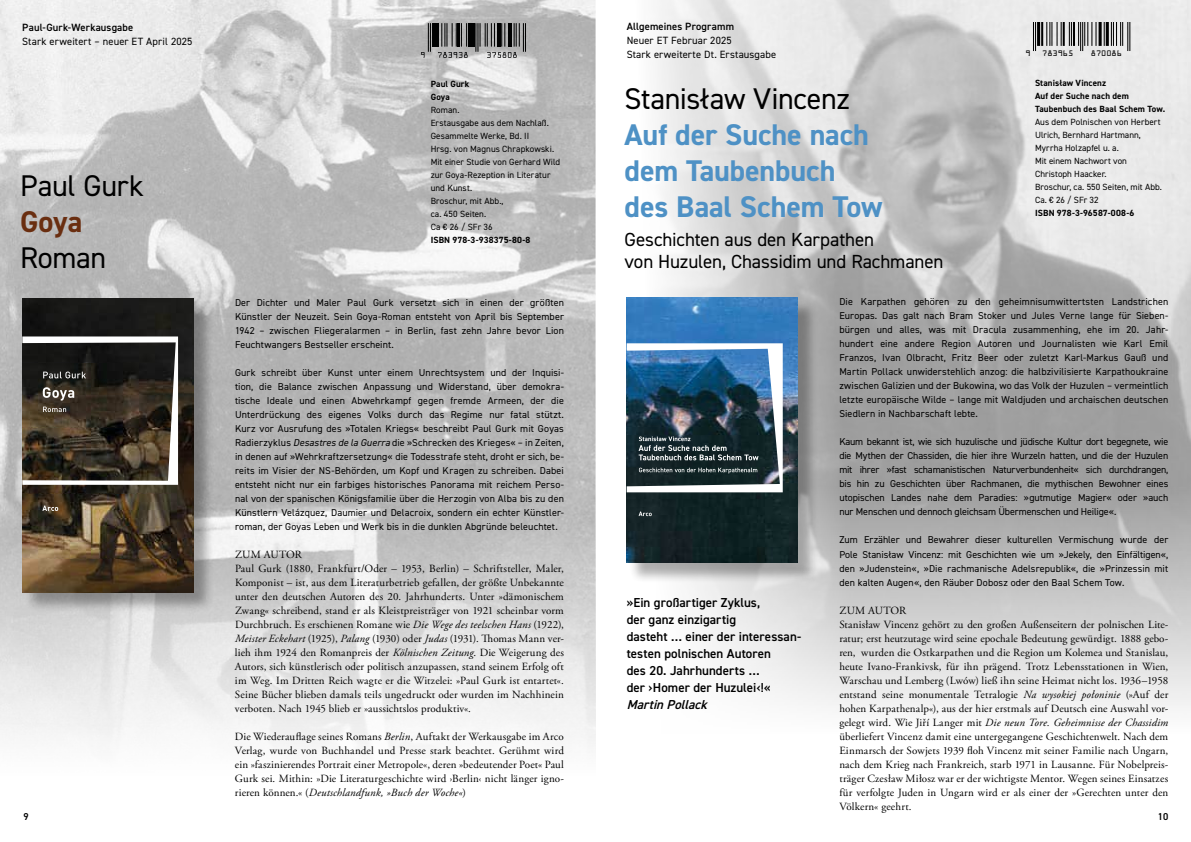
<style>
.page{position:relative;width:1191px;height:842px;background:#fff}
.page>*{position:absolute;margin:0;border:0;box-sizing:border-box;transform-origin:0 0}
.t1{font:700 30px/36px "DIN2014";letter-spacing:-.005em;color:#4e91c5}
.t2{font:30px "DIN2014";letter-spacing:-.01em;color:#000}
.t3{font:700 30px "DIN2014";color:#6a2e10}
.t4{font:19px/22px "DIN2014";letter-spacing:-.01em;color:#000}
.t5{font:600 13px/17px "DIN2014";color:#000}
.t6{font:italic 600 13px "DIN2014";color:#000}
.t7{font:11px/14px "Adobe Garamond Pro";letter-spacing:.01em;color:#000}
.t8{font:10.5px/14px "DIN2014";letter-spacing:.015em;color:#000}
.t9{font:600 10.5px "DIN2014";letter-spacing:.015em;color:#000}
.t10{font:10px/14px "DIN2014";letter-spacing:.01em;color:#000;text-align:justify}
.t11{font:600 10px "DIN2014";color:#000}
.t12{font:9px/13px "DIN2014";letter-spacing:.005em;color:#000}
.t13{font:700 9px/13px "DIN2014";letter-spacing:.015em;color:#000}
.t14{font:7.2px "OCRA Std";color:#000}
.s1{font-style:italic}
</style>
<div class="page">
<img style="left:0;top:0;width:595px;height:747px">
<img style="left:626px;top:0;width:565px;height:711px">
<hr style="left:432px;top:23px;width:3px;height:24px;background:#010202">
<hr style="left:436px;top:23px;width:2px;height:24px;background:#010202">
<hr style="left:468px;top:23px;width:2px;height:24px;background:#010202">
<hr style="left:471px;top:23px;width:3px;height:24px;background:#010202">
<svg style="left:421px;top:23px;width:10px;height:35px"></svg>
<svg style="left:438px;top:23px;width:29px;height:35px"></svg>
<svg style="left:475px;top:23px;width:51px;height:35px;background:#7b7b7b"></svg>
<div style="left:24px;top:300px;width:190px;height:313px;background:#000;opacity:.32"></div>
<img style="left:22px;top:298px;width:171px;height:294px">
<svg style="left:42px;top:505px;width:16px;height:6px"></svg>
<svg style="left:22px;top:336px;width:156px;height:149px;background:#484239"></svg>
<svg style="left:1033px;top:23px;width:3px;height:28px"></svg>
<hr style="left:1037px;top:23px;width:3px;height:23px;background:#000">
<hr style="left:1041px;top:23px;width:2px;height:23px;background:#000">
<svg style="left:1046px;top:23px;width:15px;height:23px"></svg>
<hr style="left:1062px;top:23px;width:2px;height:23px;background:#000">
<svg style="left:1068px;top:23px;width:4px;height:23px"></svg>
<hr style="left:1073px;top:23px;width:2px;height:23px;background:#000">
<svg style="left:1078px;top:23px;width:18px;height:28px"></svg>
<hr style="left:1098px;top:23px;width:3px;height:23px;background:#000">
<svg style="left:1103px;top:23px;width:1px;height:23px"></svg>
<hr style="left:1105px;top:23px;width:3px;height:23px;background:#000">
<svg style="left:1113px;top:23px;width:17px;height:28px"></svg>
<hr style="left:1110px;top:23px;width:2px;height:23px;background:#000">
<div style="left:628px;top:299px;width:190px;height:284px;background:#000;opacity:.32"></div>
<img style="left:626px;top:298px;width:171px;height:265px">
<svg style="left:638px;top:511px;width:13px;height:5px"></svg>
<img style="left:626px;top:343px;width:156px;height:149px">
<p class="t9" style="left:22px;top:20px;width:112px">Paul-Gurk-Werkausgabe</p>
<p class="t8" style="left:22px;top:34px;width:172px">Stark erweitert – neuer ET April 2025</p>
<p class="t9" style="left:626px;top:20px;width:109px">Allgemeines Programm</p>
<p class="t8" style="left:626px;top:34px;width:151px">Neuer ET Februar 2025<br>Stark erweiterte Dt. Erstausgabe</p>
<p class="t14" style="left:1025px;top:50px;width:7px">9</p>
<p class="t14" style="left:1042px;top:50px;width:32px">783965</p>
<p class="t14" style="left:1091px;top:50px;width:32px">870086</p>
<p class="t13" style="left:1035px;top:77px;width:132px">Stanisław Vincenz<br>Auf der Suche nach dem<br>Taubenbuch des Baal Schem Tow.</p>
<p class="t12" style="left:1035px;top:116px;width:129px">Aus dem Polnischen von Herbert<br>Ulrich, Bernhard Hartmann,<br>Myrrha Holzapfel u. a.<br>Mit einem Nachwort von<br>Christoph Haacker.<br>Broschur, ca. 550 Seiten, mit Abb.<br>Ca. € 26 / SFr 32</p>
<p class="t13" style="left:1035px;top:207px;width:101px">ISBN 978-3-96587-008-6</p>
<p class="t13" style="left:431px;top:77px;width:40px">Paul Gurk<br>Goya</p>
<p class="t12" style="left:431px;top:103px;width:131px">Roman.<br>Erstausgabe aus dem Nachlaß.<br>Gesammelte Werke, Bd. II<br>Hrsg. von Magnus Chrapkowski.<br>Mit einer Studie von Gerhard Wild zur Goya-Rezeption in Literatur und Kunst.<br>Broschur, mit Abb.,<br>ca. 450 Seiten.<br>Ca € 26 / SFr 36</p>
<p class="t13" style="left:431px;top:233px;width:101px">ISBN 978-3-938375-80-8</p>
<h1 class="t2" style="left:624px;top:80px;width:227px">Stanisław Vincenz</h1>
<h1 class="t1" style="left:624px;top:116px;width:260px">Auf der Suche nach dem Taubenbuch des Baal Schem Tow</h1>
<h2 class="t4" style="left:624px;top:228px;width:320px">Geschichten aus den Karpathen<br>von Huzulen, Chassidim und Rachmanen</h2>
<p class="t10" style="left:839px;top:295px;width:330px">Die Karpathen gehören zu den geheimnisumwittertsten Landstrichen Europas. Das galt nach Bram Stoker und Jules Verne lange für Sieben&shy;bürgen und alles, was mit Dracula zusammenhing, ehe im 20. Jahr&shy;hundert eine andere Region Autoren und Journalisten wie Karl Emil Franzos, Ivan Olbracht, Fritz Beer oder zuletzt Karl-Markus Gauß und Martin Pollack unwiderstehlich anzog: die halbzivilisierte Karpathoukraine zwischen Galizien und der Bukowina, wo das Volk der Huzulen – vermeintlich letzte europäische Wilde – lange mit Waldjuden und archaischen deutschen Siedlern in Nachbarschaft lebte.</p>
<p class="t10" style="left:839px;top:435px;width:330px">Kaum bekannt ist, wie sich huzulische und jüdische Kultur dort begegnete, wie die Mythen der Chassiden, die hier ihre Wurzeln hatten, und die der Huzulen mit ihrer »fast schamanistischen Naturverbundenheit« sich durchdrangen, bis hin zu Geschichten über Rachmanen, die mythischen Bewohner eines utopischen Landes nahe dem Paradies: »gutmutige Magier« oder »auch nur Menschen und dennoch gleichsam Übermenschen und Heilige«.</p>
<p class="t10" style="left:839px;top:533px;width:330px">Zum Erzähler und Bewahrer dieser kulturellen Vermischung wurde der Pole Stanisław Vincenz: mit Geschichten wie um »Jekely, den Einfältigen«, den »Judenstein«, »Die rachmanische Adelsrepublik«, die »Prinzessin mit den kalten Augen«, den Räuber Dobosz oder den Baal Schem Tow.</p>
<p class="t7" style="left:839px;top:603px;width:330px">ZUM AUTOR<br>Stanisław Vincenz gehört zu den großen Außenseitern der polnischen Lite&shy;ratur; erst heutzutage wird seine epochale Bedeutung gewürdigt. 1888 gebo&shy;ren, wurden die Ostkarpathen und die Region um Kolemea und Stanislau, heute Ivano-Frankivsk, für ihn prägend. Trotz Lebensstationen in Wien, Warschau und Lemberg (Lwów) ließ ihn seine Heimat nicht los. 1936–1958 entstand seine monumentale Tetralogie <span class="s1">Na wysokiej połoninie</span> (»Auf der hohen Karpathenalp«), aus der hier erstmals auf Deutsch eine Auswahl vor&shy;gelegt wird. Wie Jiří Langer mit <span class="s1">Die neun Tore. Geheimnisse der Chassidim </span>überliefert Vincenz damit eine untergegangene Geschichtenwelt. Nach dem Einmarsch der Sowjets 1939 floh Vincenz mit seiner Familie nach Ungarn, nach dem Krieg nach Frankreich, starb 1971 in Lausanne. Für Nobelpreis&shy;träger Czesław Miłosz war er der wichtigste Mentor. Wegen seines Einsatzes für verfolgte Juden in Ungarn wird er als einer der »Gerechten unter den Völkern« geehrt.</p>
<h1 class="t2" style="left:20px;top:167px;width:125px">Paul Gurk</h1>
<h1 class="t3" style="left:20px;top:202px;width:64px">Goya</h1>
<h1 class="t2" style="left:20px;top:239px;width:88px">Roman</h1>
<p class="t10" style="left:235px;top:295px;width:330px">Der Dichter und Maler Paul Gurk versetzt sich in einen der größten Künstler der Neuzeit. Sein Goya-Roman entsteht von April bis September 1942 – zwischen Fliegeralarmen – in Berlin, fast zehn Jahre bevor Lion Feuchtwangers Bestseller erscheint.</p>
<p class="t10" style="left:235px;top:365px;width:330px">Gurk schreibt über Kunst unter einem Unrechtsystem und der Inquisi&shy;tion, die Balance zwischen Anpassung und Widerstand, über demokra&shy;tische Ideale und einen Abwehrkampf gegen fremde Armeen, der die Unterdrückung des eigenes Volks durch das Regime nur fatal stützt.<br>Kurz vor Ausrufung des »Totalen Kriegs« beschreibt Paul Gurk mit Goyas Radierzyklus <span class="s1">Desastres de la Guerra</span> die »Schrecken des Krieges« – in Zeiten, in denen auf »Wehrkraftzersetzung« die Todesstrafe steht, droht er sich, be&shy;reits im Visier der NS-Behörden, um Kopf und Kragen zu schreiben. Dabei entsteht nicht nur ein farbiges historisches Panorama mit reichem Perso&shy;nal von der spanischen Königsfamilie über die Herzogin von Alba bis zu den Künstlern Velázquez, Daumier und Delacroix, sondern ein echter Künstler&shy;roman, der Goyas Leben und Werk bis in die dunklen Abgründe beleuchtet.</p>
<p class="t7" style="left:235px;top:548px;width:330px">ZUM AUTOR<br>Paul Gurk (1880, Frankfurt/Oder – 1953, Berlin) – Schriftsteller, Maler, Komponist – ist, aus dem Literaturbetrieb gefallen, der größte Unbekannte unter den deutschen Autoren des 20. Jahrhunderts. Unter »dämonischem Zwang« schreibend, stand er als Kleistpreisträger von 1921 scheinbar vorm Durchbruch. Es erschienen Romane wie <span class="s1">Die Wege des teelschen Hans</span> (1922), <span class="s1">Meister Eckehart</span> (1925), <span class="s1">Palang</span> (1930) oder <span class="s1">Judas</span> (1931). Thomas Mann ver&shy;lieh ihm 1924 den Romanpreis der <span class="s1">Kölnischen Zeitung</span>. Die Weigerung des Autors, sich künstlerisch oder politisch anzupassen, stand seinem Erfolg oft im Weg. Im Dritten Reich wagte er die Witzelei: »Paul Gurk ist entartet«.<br>Seine Bücher blieben damals teils ungedruckt oder wurden im Nachhinein verboten. Nach 1945 blieb er »aussichtslos produktiv«.</p>
<p class="t7" style="left:235px;top:730px;width:330px;text-align:justify">Die Wiederauflage seines Romans <span class="s1">Berlin</span>, Auftakt der Werkausgabe im Arco Verlag, wurde von Buchhandel und Presse stark beachtet. Gerühmt wird ein »faszinierendes Portrait einer Metropole«, deren »bedeutender Poet« Paul Gurk sei. Mithin: »Die Literaturgeschichte wird ›Berlin‹ nicht länger igno&shy;rieren können.« (<span class="s1">Deutschlandfunk, »Buch der Woche«</span>)</p>
<h3 class="t5" style="left:626px;top:593px;width:176px">»Ein großartiger Zyklus,<br>der ganz einzigartig<br>dasteht … einer der interessan&shy;testen polnischen Autoren<br>des 20. Jahrhunderts …<br>der ›Homer der Huzulei‹!«</h3>
<h3 class="t6" style="left:626px;top:696px;width:86px">MartinPollack</h3>
<p class="t11" style="left:24px;top:810px;width:7px">9</p>
<p class="t11" style="left:1157px;top:810px;width:12px">10</p>
</div>
